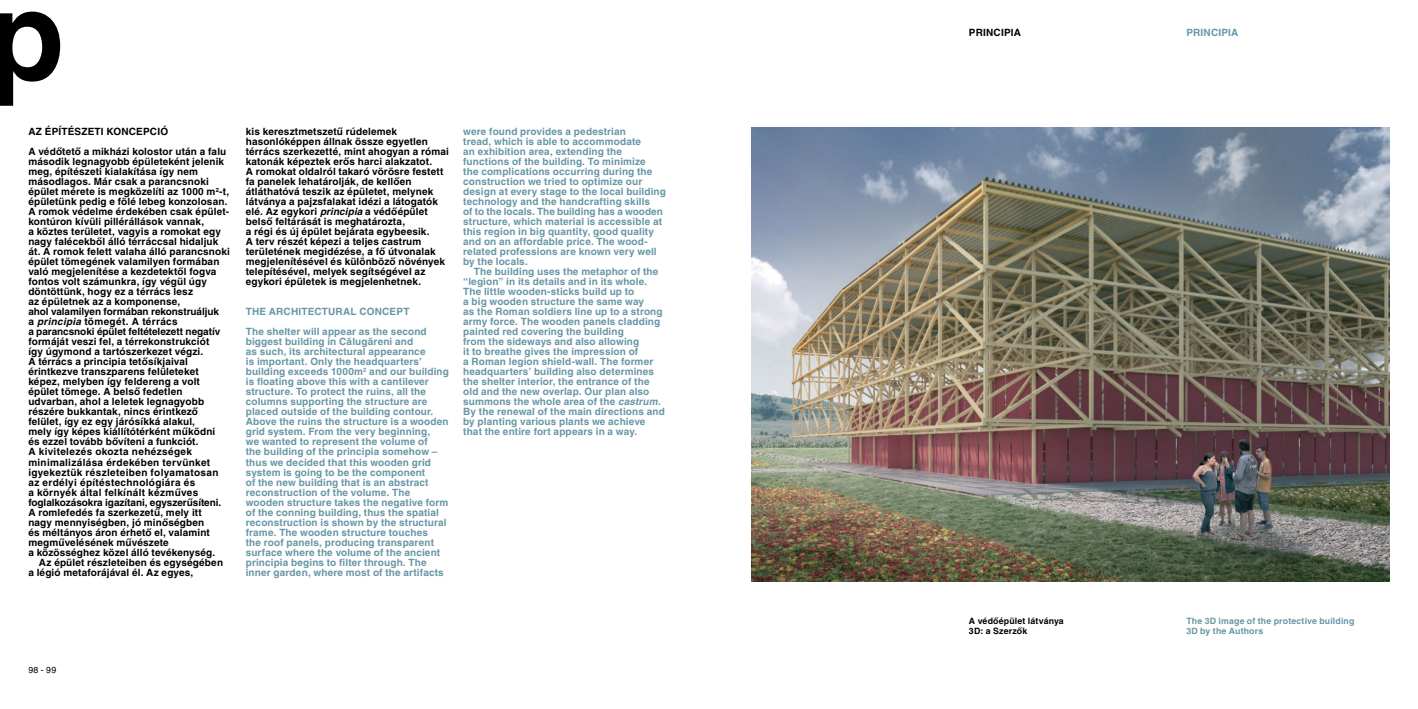
<style>
.page{position:relative;width:1418px;height:709px;background:#fff}
.page>*{position:absolute;margin:0;border:0;box-sizing:border-box;transform-origin:0 0}
.t1{font:700 125px "Helvetica CE";color:#000}
.t2{font:700 10px/10px "Helvetica CE";letter-spacing:.015em;color:#000}
.t3{font:700 10px/10px "Helvetica CE";letter-spacing:.015em;color:#6796a6}
.t4{font:700 8.75px/10px "Helvetica CE";letter-spacing:.02em;color:#6796a6}
.t5{font:700 8.75px/10px "Helvetica CE";letter-spacing:.02em;color:#000}
.t6{font:8.75px "Helvetica CE";color:#000}
.s1{font-style:italic}
</style>
<div class="page">
<img style="left:751px;top:128px;width:638px;height:453px">
<h1 class="t1" style="left:-12px;top:-40px;width:78px">p</h1>
<p class="t2" style="left:28px;top:122px;width:199px;line-height:20px">AZ ÉPÍTÉSZETI KONCEPCIÓ<br>A védőtető a mikházi kolostor után a falu</p>
<p class="t2" style="left:28px;top:157px;width:203px">második legnagyobb épületeként jelenik meg, építészeti kialakítása így nem másodlagos. Már csak a parancsnoki épület mérete is megközelíti az 1000 m<sup>2</sup>-t, épületünk pedig e fölé lebeg konzolosan.<br>A romok védelme érdekében csak épület&shy;kontúron kívüli pillérállások vannak,<br>a köztes területet, vagyis a romokat egy nagy falécekből álló térráccsal hidaljuk át. A romok felett valaha álló parancsnoki épület tömegének valamilyen formában való megjelenítése a kezdetektől fogva fontos volt számunkra, így végül úgy döntöttünk, hogy ez a térrács lesz<br>az épületnek az a komponense,<br>ahol valamilyen formában rekonstruáljuk<br>a <span class="s1">principia</span> tömegét. A térrács<br>a parancsnoki épület feltételezett negatív formáját veszi fel, a térrekonstrukciót<br>így úgymond a tartószerkezet végzi.<br>A térrács a principia tetősíkjaival érintkezve transzparens felületeket képez, melyben így feldereng a volt épület tömege. A belső fedetlen udvarban, ahol a leletek legnagyobb részére bukkantak, nincs érintkező felület, így ez egy járósíkká alakul,<br>mely így képes kiállítótérként működni<br>és ezzel tovább bővíteni a funkciót.<br>A kivitelezés okozta nehézségek minimalizálása érdekében tervünket igyekeztük részleteiben folyamatosan az erdélyi építéstechnológiára és<br>a környék által felkínált kézműves foglalkozásokra igazítani, egyszerűsíteni.<br>A romlefedés fa szerkezetű, mely itt<br>nagy mennyiségben, jó minőségben<br>és méltányos áron érhető el, valamint megművelésének művészete<br>a közösséghez közel álló tevékenység.</p>
<p class="t2" style="left:28px;top:557px;width:196px;text-indent:11px">Az épület részleteiben és egységében a légió metaforájával él. Az egyes,</p>
<p class="t2" style="left:246px;top:127px;width:205px">kis keresztmetszetű rúdelemek hasonlóképpen állnak össze egyetlen térrács szerkezetté, mint ahogyan a római katonák képeztek erős harci alakzatot.<br>A romokat oldalról takaró vörösre festett fa panelek lehatárolják, de kellően átláthatóvá teszik az épületet, melynek látványa a pajzsfalakat idézi a látogatók elé. Az egykori <span class="s1">principia</span> a védőépület belső feltárását is meghatározta,<br>a régi és új épület bejárata egybeesik.<br>A terv részét képezi a teljes castrum területének megidézése, a fő útvonalak megjelenítésével és különböző növények telepítésével, melyek segítségével az egykori épületek is megjelenhetnek.</p>
<p class="t3" style="left:246px;top:302px;width:182px;line-height:20px">THE ARCHITECTURAL CONCEPT<br>The shelter will appear as the second</p>
<p class="t3" style="left:246px;top:337px;width:205px">biggest building in Călugăreni and<br>as such, its architectural appearance<br>is important. Only the headquarters’ building exceeds 1000m<sup>2</sup> and our building is floating above this with a cantilever structure. To protect the ruins, all the columns supporting the structure are placed outside of the building contour.<br>Above the ruins the structure is a wooden grid system. From the very beginning,<br>we wanted to represent the volume of<br>the building of the principia somehow – thus we decided that this wooden grid system is going to be the component<br>of the new building that is an abstract reconstruction of the volume. The wooden structure takes the negative form of the conning building, thus the spatial reconstruction is shown by the structural frame. The wooden structure touches<br>the roof panels, producing transparent surface where the volume of the ancient principia begins to filter through. The inner garden, where most of the artifacts</p>
<p class="t3" style="left:463px;top:127px;width:204px">were found provides a pedestrian<br>tread, which is able to accommodate<br>an exhibition area, extending the functions of the building. To minimize<br>the complications occurring during the construction we tried to optimize our design at every stage to the local building technology and the handcrafting skills<br>of to the locals. The building has a wooden structure, which material is accessible at this region in big quantity, good quality and on an affordable price. The wood&shy;related professions are known very well by the locals.</p>
<p class="t3" style="left:463px;top:267px;width:203px;text-indent:11px">The building uses the metaphor of the “legion” in its details and in its whole.<br>The little wooden-sticks build up to<br>a big wooden structure the same way<br>as the Roman soldiers line up to a strong army force. The wooden panels cladding painted red covering the building<br>from the sideways and also allowing<br>it to breathe gives the impression of<br>a Roman legion shield-wall. The former headquarters’ building also determines the shelter interior, the entrance of the old and the new overlap. Our plan also summons the whole area of the <span class="s1">castrum</span>.<br>By the renewal of the main directions and by planting various plants we achieve that the entire fort appears in a way.</p>
<p class="t6" style="left:28px;top:665px;width:29px">98 - 99</p>
<p class="t2" style="left:969px;top:27px;width:53px">PRINCIPIA</p>
<p class="t3" style="left:1186px;top:27px;width:53px">PRINCIPIA</p>
<p class="t5" style="left:969px;top:615px;width:96px">A védőépület látványa<br>3D: a Szerzők</p>
<p class="t4" style="left:1186px;top:615px;width:169px">The 3D image of the protective building<br>3D by the Authors</p>
</div>
